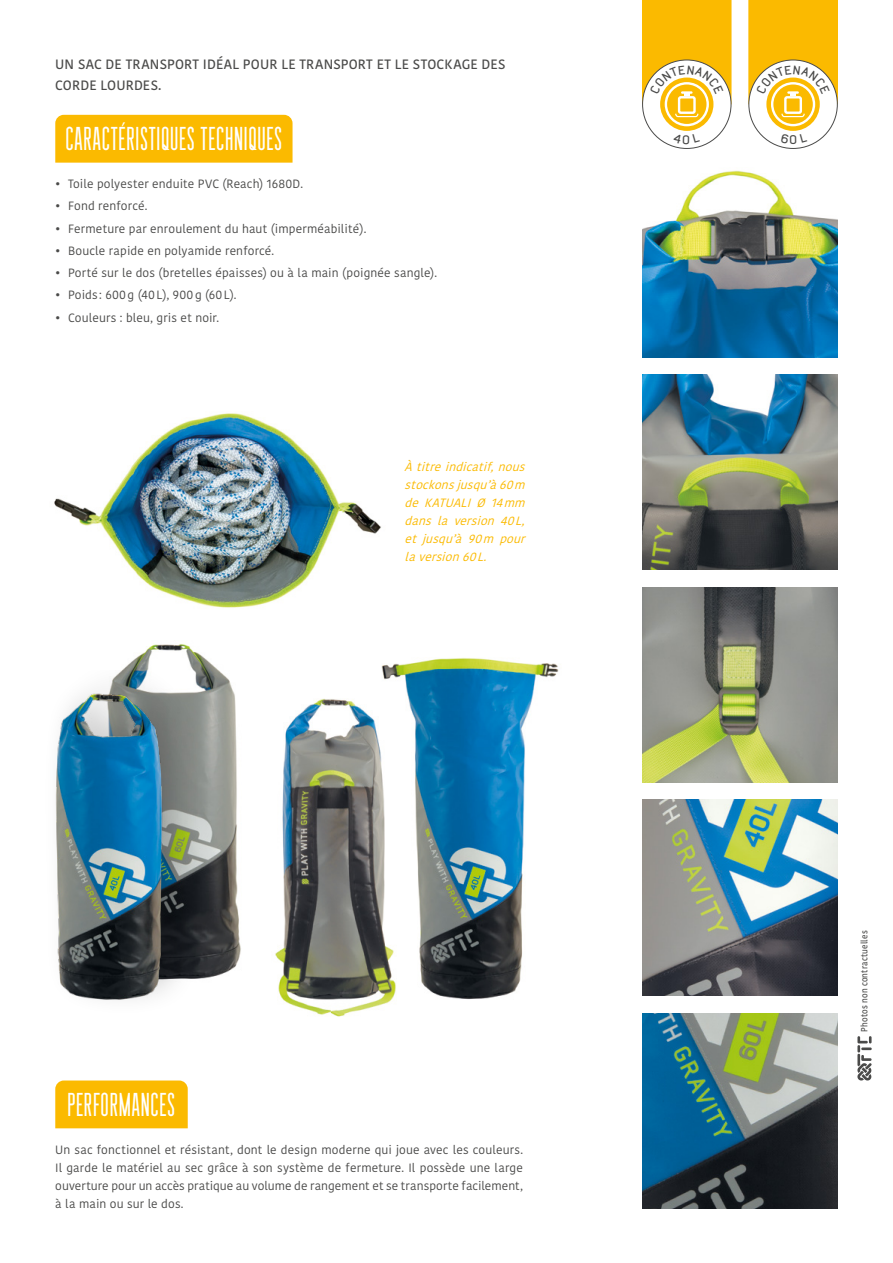
<style>
.page{position:relative;width:893px;height:1263px;background:#fff}
.page>*{position:absolute;margin:0;border:0;box-sizing:border-box;transform-origin:0 0}
.t1{font:33px "Sessions";letter-spacing:.025em;color:#fff}
.t2{font:500 13.5px/21px "Kohinoor Devanagari";letter-spacing:.01em;color:#4a4a49}
.t3{font:12px/18px "Kohinoor Devanagari";letter-spacing:.01em;color:#4a4a49;text-align:justify}
.t4{font:italic 12px/18px "Kohinoor Devanagari";color:#fbba00;text-align:justify}
.t5{font:600 9px "Kohinoor Devanagari";letter-spacing:.025em;color:#4a4a49;scale:.9 1}
</style>
<div class="page">
<div style="left:55px;top:115px;width:238px;height:48px;background:#fbba00"></div>
<div style="left:55px;top:1080px;width:133px;height:48px;background:#fbba00"></div>
<svg style="left:857px;top:1036px;width:15px;height:44px"></svg>
<svg style="left:766px;top:78px;width:54px;height:53px"></svg>
<svg style="left:660px;top:78px;width:53px;height:53px"></svg>
<img style="left:54px;top:413px;width:327px;height:195px">
<img style="left:121px;top:644px;width:114px;height:334px">
<img style="left:55px;top:671px;width:154px;height:329px">
<img style="left:381px;top:658px;width:178px;height:341px">
<img style="left:235px;top:682px;width:201px;height:335px">
<img style="left:642px;top:1013px;width:196px;height:196px">
<img style="left:642px;top:800px;width:196px;height:195px">
<img style="left:642px;top:587px;width:196px;height:195px">
<img style="left:642px;top:374px;width:196px;height:196px">
<img style="left:642px;top:170px;width:196px;height:187px">
<svg style="left:748px;top:0;width:90px;height:126px"></svg>
<svg style="left:642px;top:0;width:89px;height:126px"></svg>
<p class="t2" style="left:55px;top:54px;width:452px">UN SAC DE TRANSPORT IDÉAL POUR LE TRANSPORT ET LE STOCKAGE DES<br>CORDE LOURDES.</p>
<h1 class="t1" style="left:66px;top:123px;width:218px">CARACTÉRISTIQUES TECHNIQUES</h1>
<p class="t3" style="left:55px;top:175px;width:249px">• Toile polyester enduite PVC (Reach) 1680D.</p>
<p class="t3" style="left:55px;top:197px;width:94px">• Fond renforcé.</p>
<p class="t3" style="left:55px;top:219px;width:313px">• Fermeture par enroulement du haut (imperméabilité).</p>
<p class="t3" style="left:55px;top:242px;width:220px">• Boucle rapide en polyamide renforcé.</p>
<p class="t3" style="left:55px;top:264px;width:383px">• Porté sur le dos (bretelles épaisses) ou à la main (poignée sangle).</p>
<p class="t3" style="left:55px;top:286px;width:183px">• Poids: 600g (40L), 900g (60L).</p>
<p class="t3" style="left:55px;top:308px;width:165px">• Couleurs : bleu, gris et noir.</p>
<h1 class="t1" style="left:68px;top:1088px;width:109px">PERFORMANCES</h1>
<p class="t4" style="left:405px;top:458px;width:127px">Àtitreindicatif,nous stockonsjusqu’à60m de KATUALI Ø 14mm dans la version 40L, et jusqu’à 90m pour laversion60L.</p>
<p class="t3" style="left:55px;top:1140px;width:469px">Un sac fonctionnel et résistant, dont le design moderne qui joue avec les couleurs.<br>Il garde le matériel au sec grâce à son système de fermeture. Il possède une large ouverture pour un accès pratique au volume de rangement et se transporte facilement, à la main ou sur le dos.</p>
<p class="t5" style="left:859px;top:1032px;width:114px;rotate:-90deg">Photos non contractuelles</p>
</div>
